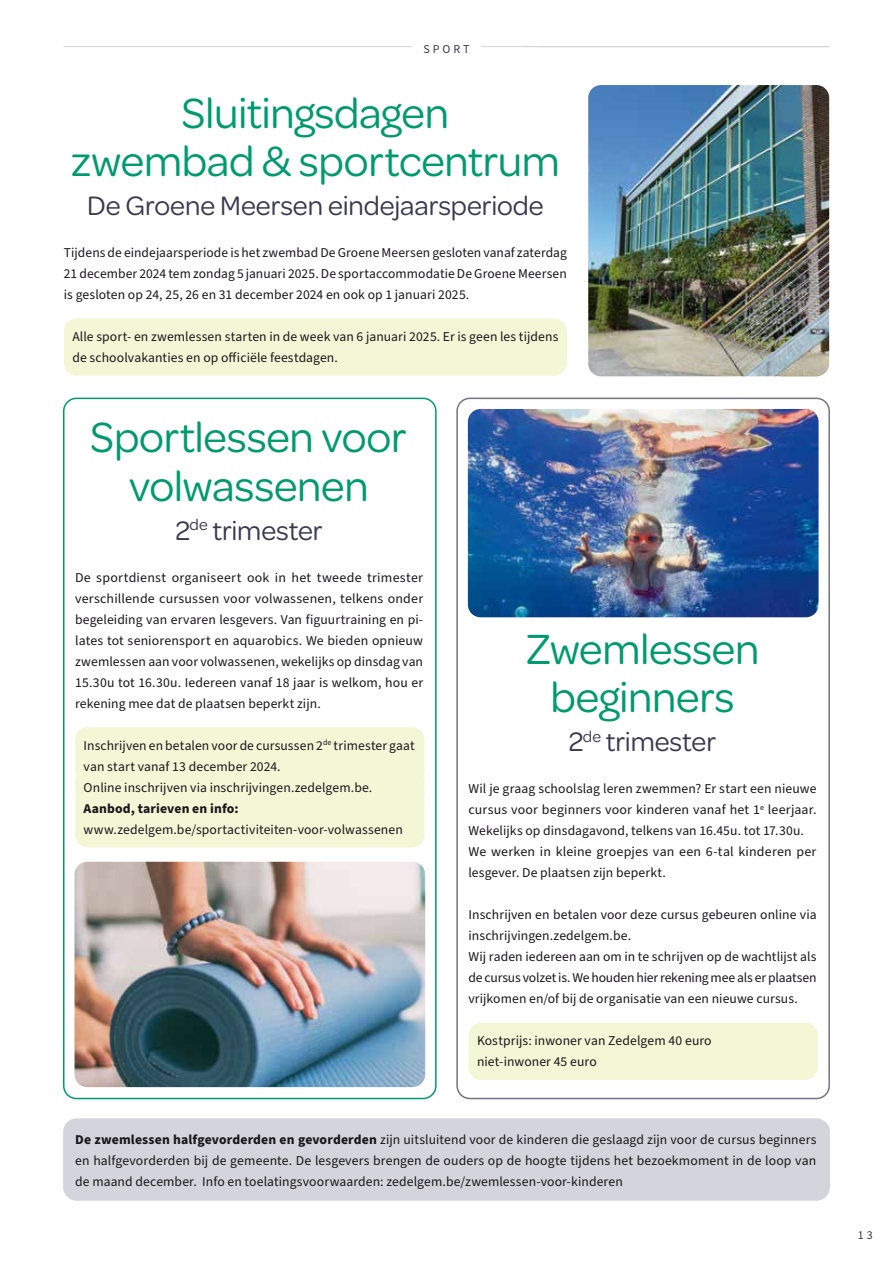
<style>
.page{position:relative;width:893px;height:1263px;background:#fff}
.page>*{position:absolute;margin:0;border:0;box-sizing:border-box;transform-origin:0 0}
.t1{font:45px/48px "Omnes";letter-spacing:-.01em;color:#009a6f;text-align:center}
.t2{font:28.5px "Omnes";letter-spacing:-.005em;color:#3a394d}
.t3{font:13.5px/21px "Source Sans Pro";letter-spacing:.005em;color:#1a171b}
.t4{font:700 13.5px "Source Sans Pro";letter-spacing:.01em;color:#1a171b}
.t5{font:12px "Source Sans Pro";letter-spacing:.25em;color:#3a394d}
.s1{font-weight:700}
</style>
<div class="page">
<hr style="left:64px;top:46px;width:765px;height:1px;background:#d4d4dc">
<div style="left:412px;top:40px;width:68px;height:13px;background:#fff"></div>
<div style="left:64px;top:318px;width:503px;height:58px;background:#f3f7d6;border-radius:13px"></div>
<div style="left:75px;top:727px;width:349px;height:57px;background:#f3f7d6;border-radius:13px"></div>
<div style="left:75px;top:769px;width:349px;height:36px;background:#f3f7d6;border-radius:13px"></div>
<div style="left:75px;top:790px;width:349px;height:57px;background:#f3f7d6;border-radius:13px"></div>
<div style="left:63px;top:398px;width:374px;height:701px;border:2px solid #009a6f;border-radius:13px"></div>
<div style="left:468px;top:1023px;width:350px;height:57px;background:#f3f7d6;border-radius:13px"></div>
<div style="left:456px;top:398px;width:374px;height:701px;border:2px solid #747380;border-radius:13px"></div>
<div style="left:64px;top:1119px;width:765px;height:81px;background:#d4d4dc;border-radius:13px"></div>
<div style="left:63px;top:1118px;width:767px;height:83px;border:2px solid #d4d4dc;border-radius:13px"></div>
<img style="left:588px;top:85px;width:241px;height:291px">
<img style="left:75px;top:862px;width:350px;height:225px">
<img style="left:468px;top:409px;width:351px;height:208px">
<p class="t5" style="left:423px;top:41px;width:48px">SPORT</p>
<h1 class="t1" style="left:71px;top:86px;width:491px">Sluitingsdagen<br>zwembad &amp; sportcentrum</h1>
<h2 class="t2" style="left:87px;top:186px;width:458px">De Groene Meersen eindejaarsperiode</h2>
<p class="t3" style="left:64px;top:242px;width:504px;text-align:justify">Tijdens de eindejaarsperiode is het zwembad De Groene Meersen gesloten vanaf zaterdag 21 december 2024 tem zondag 5 januari 2025. De sportaccommodatie De Groene Meersen is gesloten op 24, 25, 26 en 31 december 2024 en ook op 1 januari 2025.</p>
<p class="t3" style="left:72px;top:326px;width:487px">Alle sport- en zwemlessen starten in de week van 6 januari 2025. Er is geen les tijdens de schoolvakanties en op officiële feestdagen.</p>
<h1 class="t1" style="left:90px;top:411px;width:318px">Sportlessen voor volwassenen</h1>
<h2 class="t2" style="left:176px;top:511px;width:149px">2<sup>de</sup> trimester</h2>
<p class="t3" style="left:75px;top:567px;width:350px;text-align:justify">De sportdienst organiseert ook in het tweede trimester verschillende cursussen voor volwassenen, telkens onder begeleiding van ervaren lesgevers. Van figuurtraining en pi&shy;lates tot seniorensport en aquarobics. We bieden opnieuw zwemlessen aan voor volwassenen, wekelijks op dinsdag van 15.30u tot 16.30u. Iedereen vanaf 18 jaar is welkom, hou er rekening mee dat de plaatsen beperkt zijn.</p>
<p class="t3" style="left:84px;top:735px;width:332px">Inschrijven en betalen voor de cursussen 2<sup>de</sup> trimester gaat van start vanaf 13 december 2024.<br>Online inschrijven via inschrijvingen.zedelgem.be.</p>
<p class="t4" style="left:84px;top:799px;width:157px">Aanbod, tarieven en info:</p>
<p class="t3" style="left:84px;top:819px;width:321px">www.zedelgem.be/sportactiviteiten-voor-volwassenen</p>
<h1 class="t1" style="left:526px;top:622px;width:235px">Zwemlessen beginners</h1>
<h2 class="t2" style="left:569px;top:722px;width:149px">2<sup>de</sup> trimester</h2>
<p class="t3" style="left:468px;top:778px;width:350px">Wil je graag schoolslag leren zwemmen? Er start een nieuwe cursus voor beginners voor kinderen vanaf het 1<sup>e</sup> leerjaar.<br>Wekelijks op dinsdagavond, telkens van 16.45u. tot 17.30u.<br>We werken in kleine groepjes van een 6-tal kinderen per lesgever. De plaatsen zijn beperkt.</p>
<p class="t3" style="left:468px;top:904px;width:350px">Inschrijven en betalen voor deze cursus gebeuren online via inschrijvingen.zedelgem.be.<br>Wij raden iedereen aan om in te schrijven op de wachtlijst als de cursus volzet is. We houden hier rekening mee als er plaatsen vrijkomen en/of bij de organisatie van een nieuwe cursus.</p>
<p class="t3" style="left:477px;top:1030px;width:236px">Kostprijs: inwoner van Zedelgem 40 euro niet-inwoner 45 euro</p>
<p class="t3" style="left:75px;top:1130px;width:743px;text-align:justify"><span class="s1">De zwemlessen halfgevorderden en gevorderden</span> zijn uitsluitend voor de kinderen die geslaagd zijn voor de cursus beginners en halfgevorderden bij de gemeente. De lesgevers brengen de ouders op de hoogte tijdens het bezoekmoment in de loop van de maand december. Info en toelatingsvoorwaarden: zedelgem.be/zwemlessen-voor-kinderen</p>
<p class="t5" style="left:858px;top:1227px;width:16px">13</p>
</div>
